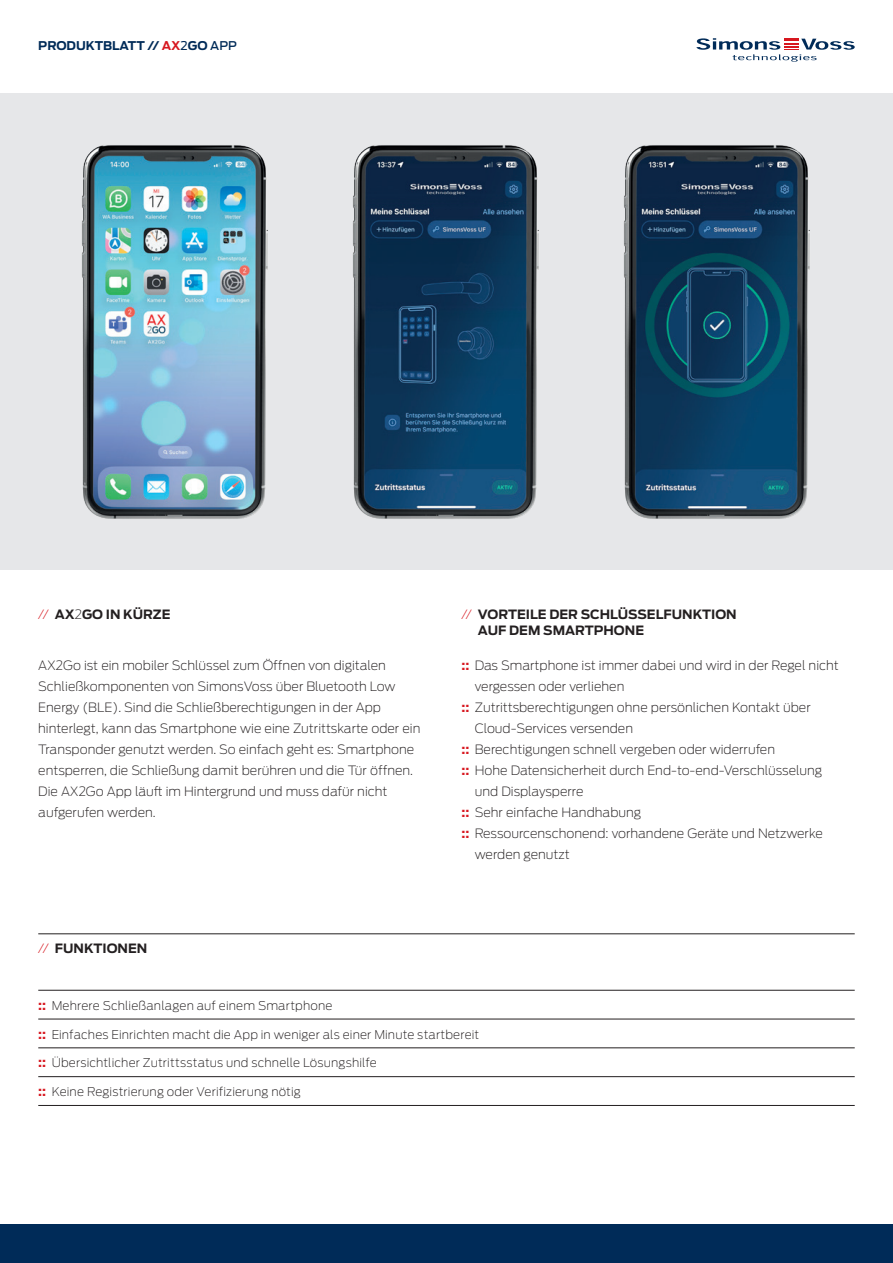
<style>
.page{position:relative;width:893px;height:1263px;background:#fff}
.page>*{position:absolute;margin:0;border:0;box-sizing:border-box;transform-origin:0 0}
.t1{font:200 12.75px/21px "Antenna";color:#231f20}
.t2{font:700 12.75px/16.5px "Antenna";color:#231f20}
.t3{font:200 12px "Antenna";letter-spacing:.01em;color:#231f20}
.t4{font:700 12px "Antenna";color:#002b58}
.s1{color:#d7171f}
.s2{font-weight:400}
.s3{font-weight:500}
.s4{font-weight:200;color:#d7171f}
.s5{font-weight:200}
.s6{font-weight:700;color:#d7171f}
.s7{font-weight:700;font-size:12.75px;color:#d7171f}
</style>
<div class="page">
<div style="left:0;top:94px;width:893px;height:476px;background:#e6e7e9"></div>
<svg style="left:696px;top:38px;width:159px;height:24px"></svg>
<hr style="left:38px;top:933px;width:817px;height:1px;background:#231f20">
<hr style="left:38px;top:990px;width:817px;height:1px;background:#231f20">
<hr style="left:38px;top:1019px;width:817px;height:1px;background:#231f20">
<hr style="left:38px;top:1047px;width:817px;height:1px;background:#231f20">
<hr style="left:38px;top:1076px;width:817px;height:1px;background:#231f20">
<hr style="left:38px;top:1105px;width:817px;height:1px;background:#231f20">
<div style="left:0;top:1225px;width:893px;height:38px;background:#002b58"></div>
<img style="left:82px;top:145px;width:186px;height:374px">
<img style="left:353px;top:145px;width:186px;height:374px">
<img style="left:624px;top:145px;width:186px;height:374px">
<p class="t4" style="left:38px;top:37px;width:200px">PRODUKTBLATT // <span class="s1">AX</span><span class="s2">2</span>GO <span class="s3">APP</span></p>
<p class="t2" style="left:38px;top:606px;width:134px"><span class="s4">//</span> AX<span class="s5">2</span>GO IN KÜRZE</p>
<p class="t2" style="left:478px;top:606px;width:260px;text-indent:-17px"><span class="s4">//</span> VORTEILE DER SCHLÜSSELFUNKTION<br>AUF DEM SMARTPHONE</p>
<p class="t1" style="left:38px;top:654px;width:384px">AX2Go ist ein mobiler Schlüssel zum Öffnen von digitalen Schließkomponenten von SimonsVoss über Bluetooth Low Energy (BLE). Sind die Schließberechtigungen in der App hinterlegt, kann das Smartphone wie eine Zutrittskarte oder ein Transponder genutzt werden. So einfach geht es: Smartphone entsperren, die Schließung damit berühren und die Tür öffnen.<br>Die AX2Go App läuft im Hintergrund und muss dafür nicht aufgerufen werden.</p>
<p class="t1" style="left:461px;top:654px;width:379px"><span class="s6">::</span> Das Smartphone ist immer dabei und wird in der Regel nicht</p>
<p class="t1" style="left:475px;top:675px;width:151px">vergessen oder verliehen</p>
<p class="t1" style="left:461px;top:696px;width:351px"><span class="s6">::</span> Zutrittsberechtigungen ohne persönlichen Kontakt über</p>
<p class="t1" style="left:475px;top:717px;width:160px">Cloud-Services versenden</p>
<p class="t1" style="left:461px;top:738px;width:315px"><span class="s6">::</span> Berechtigungen schnell vergeben oder widerrufen</p>
<p class="t1" style="left:461px;top:759px;width:362px"><span class="s6">::</span> Hohe Datensicherheit durch End-to-end-Verschlüsselung</p>
<p class="t1" style="left:475px;top:780px;width:110px">und Displaysperre</p>
<p class="t1" style="left:461px;top:801px;width:181px"><span class="s6">::</span> Sehr einfache Handhabung</p>
<p class="t1" style="left:461px;top:822px;width:363px"><span class="s6">::</span> Ressourcenschonend: vorhandene Geräte und Netzwerke</p>
<p class="t1" style="left:475px;top:843px;width:96px">werden genutzt</p>
<p class="t2" style="left:38px;top:940px;width:111px"><span class="s4">//</span> FUNKTIONEN</p>
<p class="t3" style="left:38px;top:998px;width:296px"><span class="s7">::</span> Mehrere Schließanlagen auf einem Smartphone</p>
<p class="t3" style="left:38px;top:1026px;width:442px"><span class="s7">::</span> Einfaches Einrichten macht die App in weniger als einer Minute startbereit</p>
<p class="t3" style="left:38px;top:1055px;width:340px"><span class="s7">::</span> Übersichtlicher Zutrittsstatus und schnelle Lösungshilfe</p>
<p class="t3" style="left:38px;top:1084px;width:264px"><span class="s7">::</span> Keine Registrierung oder Verifizierung nötig</p>
</div>
